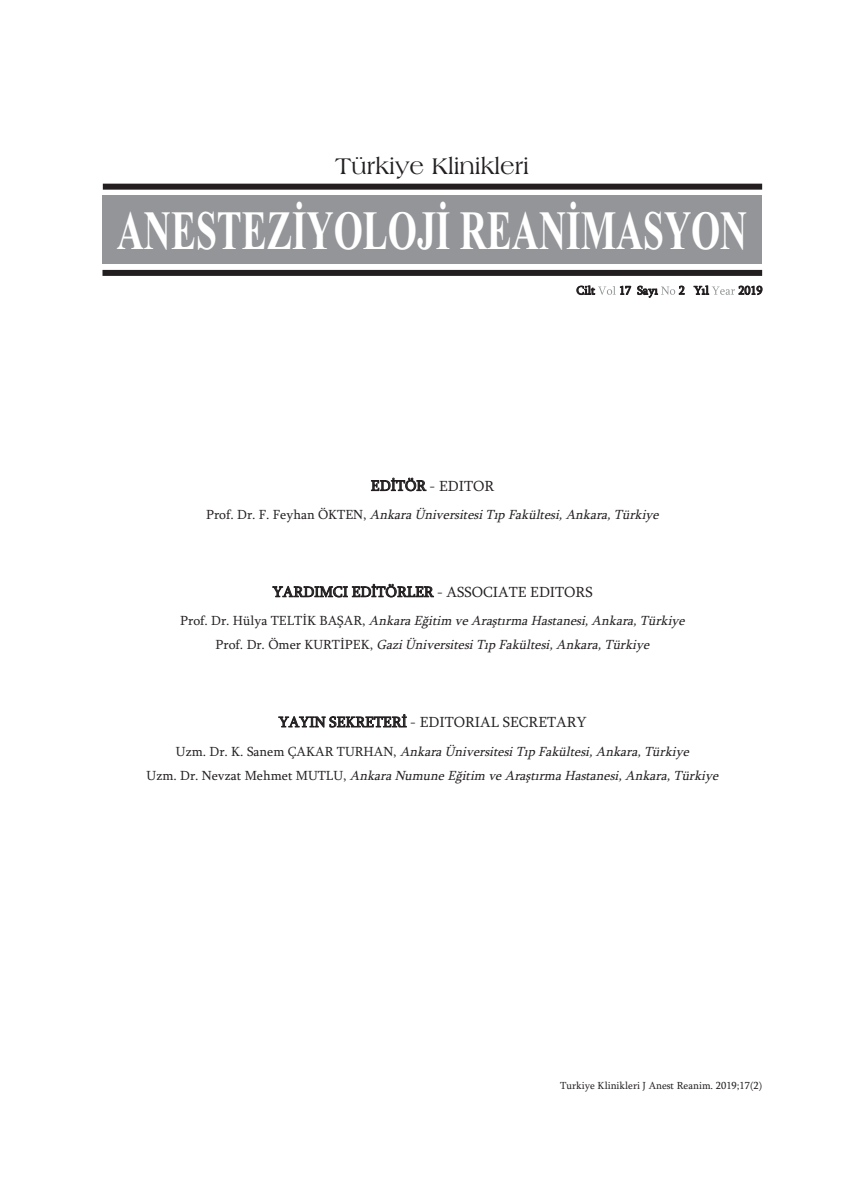
<style>
.page{position:relative;width:865px;height:1197px;background:#fff}
.page>*{position:absolute;margin:0;border:0;box-sizing:border-box;transform-origin:0 0}
.t1{font:700 55.35px "Times New Roman";color:#fff;scale:.68 1}
.t2{font:24px "Americana BT Roman";color:#231f20}
.t3{font:15px "Sylfaen";color:#231f20}
.t4{font:italic 13.5px/24px "Sylfaen";color:#231f20;text-align:center}
.t5{font:12px "Sylfaen";color:#231f20}
.t6{font:10.5px "Sylfaen";color:#231f20}
.s1{font-style:normal}
</style>
<div class="page">
<div style="left:102px;top:195px;width:660px;height:68px;background:#939598"></div>
<div style="left:103px;top:184px;width:659px;height:6px;background:#231f20"></div>
<div style="left:102px;top:270px;width:660px;height:6px;background:#231f20"></div>
<svg style="left:598px;top:286px;width:18px;height:9px"></svg>
<svg style="left:661px;top:286px;width:14px;height:9px"></svg>
<svg style="left:711px;top:286px;width:24px;height:9px"></svg>
<h2 class="t2" style="left:335px;top:152px;width:195px">Türkiye Klinikleri</h2>
<h1 class="t1" style="left:117px;top:198px;width:928px">ANESTEZİYOLOJİ REANİMASYON</h1>
<p class="t5" style="left:576px;top:283px;width:20px">Cilt</p>
<p class="t5" style="left:619px;top:283px;width:40px">17 Sayı</p>
<p class="t5" style="left:679px;top:283px;width:32px">2 Yıl</p>
<p class="t5" style="left:738px;top:283px;width:25px">2019</p>
<p class="t3" style="left:371px;top:476px;width:125px">EDİTÖR - EDITOR</p>
<p class="t4" style="left:206px;top:502px;width:458px"><span class="s1">P r o f . D r . F . F e y h a n Ö K T E N ,</span> Ankara Üniversitesi Tıp Fakültesi, Ankara, Türkiye</p>
<p class="t3" style="left:272px;top:583px;width:321px">YARDIMCI EDİTÖRLER - ASSOCIATE EDITORS</p>
<p class="t4" style="left:180px;top:608px;width:510px"><span class="s1">P r o f . D r . H ü l y a T E L T İ K B A Ş A R ,</span> Ankara Eğitim ve Araştırma Hastanesi, Ankara, Türkiye<br><span class="s1">P r o f . D r . Ö m e r K U R T İ P E K ,</span> Gazi Üniversitesi Tıp Fakültesi, Ankara, Türkiye</p>
<p class="t3" style="left:278px;top:713px;width:310px">YAYIN SEKRETERİ - EDITORIAL SECRETARY</p>
<p class="t4" style="left:147px;top:739px;width:577px"><span class="s1">U z m . D r . K . S a n e m Ç A K A R T U R H A N ,</span> Ankara Üniversitesi Tıp Fakültesi, Ankara, Türkiye<br><span class="s1">U z m . D r . N e v z a t M e h m e t M U T L U ,</span> Ankara Numune Eğitim ve Araştırma Hastanesi, Ankara, Türkiye</p>
<p class="t6" style="left:560px;top:1079px;width:203px">Turkiye Klinikleri J Anest Reanim. 2019;17(2)</p>
</div>
